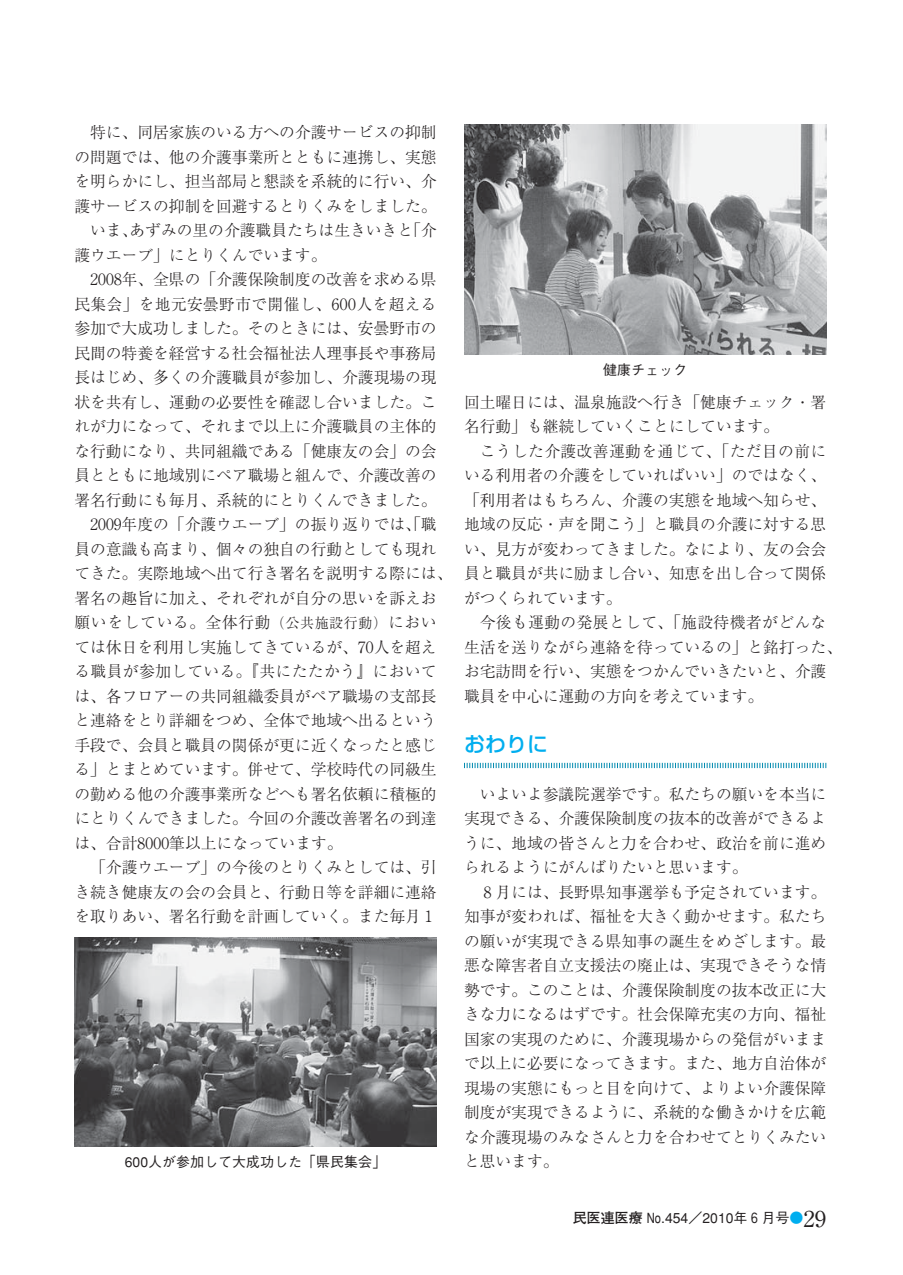
<style>
.page{position:relative;width:903px;height:1275px;background:#fff}
.page>*{position:absolute;margin:0;border:0;box-sizing:border-box;transform-origin:0 0}
.t1{font:21px "Shin Go Medium 83 pv RKSJ H";color:#00aeef}
.t2{font:15.75px/24.5px "Ryumin Light 83 pv RKSJ H";color:#231f20}
.t3{font:14px "Gothic BBB Medium 83 pv RKSJ H";color:#231f20}
.t4{font:14px "Gothic BBB Medium 83 pv RKSJ H";color:#231f20;scale:.8 1}
.s1{font-size:14px}
.s2{font-family:"Futo Go B101 Bold 83 pv RKSJ H"}
.s3{color:#00aeef}
.s4{font-family:"Ryumin regular 83 pv RKSJ H";font-size:22.75px}
</style>
<div class="page">
<svg style="left:464px;top:763px;width:362px;height:5px"></svg>
<img style="left:74px;top:938px;width:363px;height:208px">
<img style="left:464px;top:124px;width:362px;height:231px">
<p class="t2" style="left:74px;top:122px;width:379px">　特に、同居家族のいる方への介護サービスの抑制の問題では、他の介護事業所とともに連携し、実態を明らかにし、担当部局と懇談を系統的に行い、介護サービスの抑制を回避するとりくみをしました。　いま、あずみの里の介護職員たちは生きいきと「介護ウエーブ」にとりくんでいます。<br>　２００８年、全県の「介護保険制度の改善を求める県民集会」を地元安曇野市で開催し、６００人を超える参加で大成功しました。そのときには、安曇野市の民間の特養を経営する社会福祉法人理事長や事務局長はじめ、多くの介護職員が参加し、介護現場の現状を共有し、運動の必要性を確認し合いました。これが力になって、それまで以上に介護職員の主体的な行動になり、共同組織である「健康友の会」の会員とともに地域別にペア職場と組んで、介護改善の署名行動にも毎月、系統的にとりくんできました。　２００９年度の「介護ウエーブ」の振り返りでは、「職員の意識も高まり、個々の独自の行動としても現れてきた。実際地域へ出て行き署名を説明する際には、署名の趣旨に加え、それぞれが自分の思いを訴えお願いをしている。全体行動<span class="s1">（公共施設行動）</span>においては休日を利用し実施してきているが、７０人を超える職員が参加している。『共にたたかう』においては、各フロアーの共同組織委員がペア職場の支部長と連絡をとり詳細をつめ、全体で地域へ出るという手段で、会員と職員の関係が更に近くなったと感じる」とまとめています。併せて、学校時代の同級生の勤める他の介護事業所などへも署名依頼に積極的にとりくんできました。今回の介護改善署名の到達は、合計８０００筆以上になっています。<br>　「介護ウエーブ」の今後のとりくみとしては、引き続き健康友の会の会員と、行動日等を詳細に連絡を取りあい、署名行動を計画していく。また毎月１</p>
<p class="t3" style="left:603px;top:365px;width:85px">健康チェック</p>
<p class="t2" style="left:464px;top:392px;width:379px">回土曜日には、温泉施設へ行き「健康チェック・署名行動」も継続していくことにしています。<br>　こうした介護改善運動を通じて、「ただ目の前にいる利用者の介護をしていればいい」のではなく、「利用者はもちろん、介護の実態を地域へ知らせ、地域の反応・声を聞こう」と職員の介護に対する思い、見方が変わってきました。なにより、友の会会員と職員が共に励まし合い、知恵を出し合って関係がつくられています。<br>　今後も運動の発展として、「施設待機者がどんな生活を送りながら連絡を待っているの」と銘打った、お宅訪問を行い、実態をつかんでいきたいと、介護職員を中心に運動の方向を考えています。</p>
<h1 class="t1" style="left:464px;top:736px;width:85px">おわりに</h1>
<p class="t2" style="left:464px;top:784px;width:364px">　いよいよ参議院選挙です。私たちの願いを本当に実現できる、介護保険制度の抜本的改善ができるように、地域の皆さんと力を合わせ、政治を前に進められるようにがんばりたいと思います。<br>　８月には、長野県知事選挙も予定されています。知事が変われば、福祉を大きく動かせます。私たちの願いが実現できる県知事の誕生をめざします。最悪な障害者自立支援法の廃止は、実現できそうな情勢です。このことは、介護保険制度の抜本改正に大きな力になるはずです。社会保障充実の方向、福祉国家の実現のために、介護現場からの発信がいままで以上に必要になってきます。また、地方自治体が現場の実態にもっと目を向けて、よりよい介護保障制度が実現できるように、系統的な働きかけを広範な介護現場のみなさんと力を合わせてとりくみたい</p>
<p class="t3" style="left:125px;top:1157px;width:263px">600人が参加して大成功した「県民集会」</p>
<p class="t2" style="left:464px;top:1151px;width:96px">と思います。</p>
<p class="t4" style="left:573px;top:1213px;width:318px"><span class="s2">民医連医療</span> No.454／2010年６月号<span class="s3">●</span><span class="s4">29</span></p>
</div>
